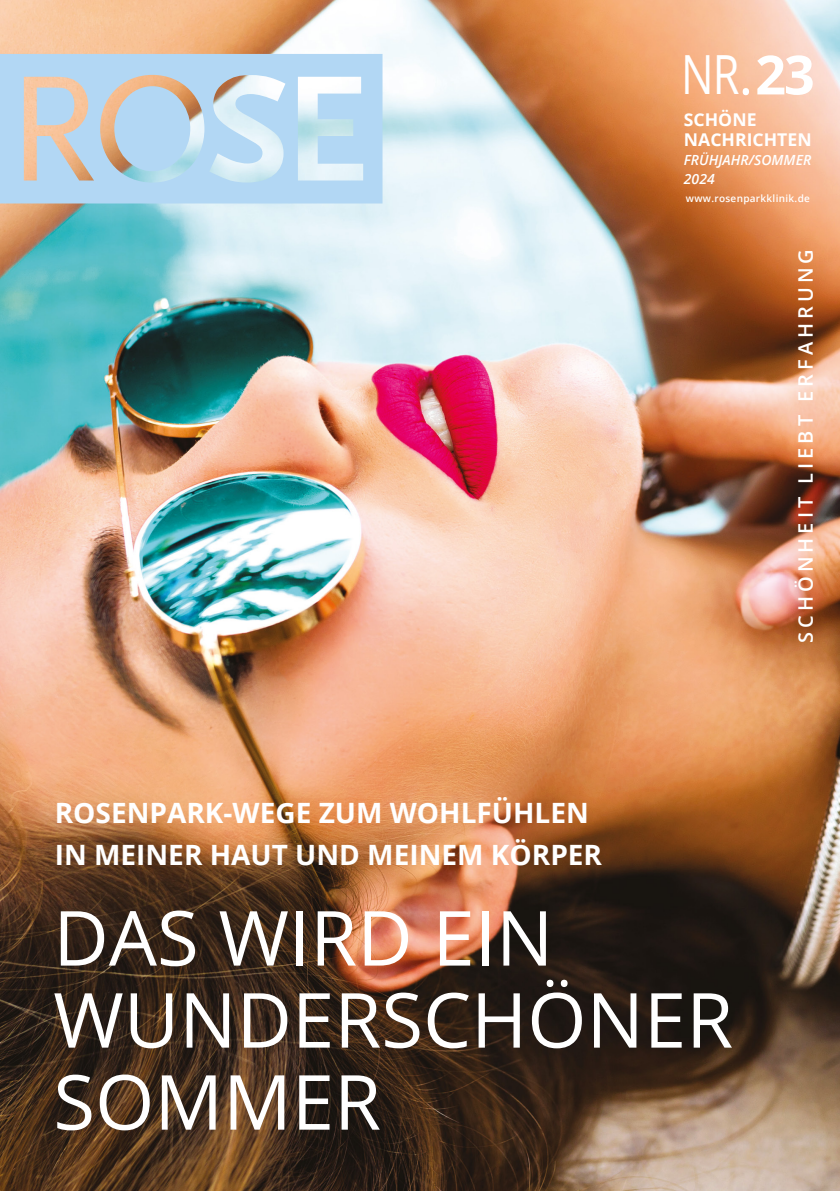
<style>
.page{position:relative;width:840px;height:1191px;background:#fff}
.page>*{position:absolute;margin:0;border:0;box-sizing:border-box;transform-origin:0 0}
.t1{font:76px/82px "Open Sans";color:#fff}
.t2{font:54px "Open Sans";color:#fff;scale:.8 1}
.t3{font:700 28px/42px "Open Sans";color:#fff}
.t4{font:600 20px "Open Sans";letter-spacing:.2em;color:#fff}
.t5{font:700 17.6px/20px "Open Sans";color:#fff}
.t6{font:italic 600 14px/18.6px "Open Sans";color:#fff}
.t7{font:600 10px "Open Sans";letter-spacing:.03em;color:#fff}
.s1{font-weight:700}
</style>
<div class="page">
<img style="left:0;top:0;width:839px;height:1191px">
<svg style="left:0;top:54px;width:382px;height:149px;background:#bfd7e8"></svg>
<h2 class="t2" style="left:680px;top:38px;width:168px">NR.<span class="s1">23</span></h2>
<p class="t5" style="left:683px;top:110px;width:129px">SCHÖNE<br>NACHRICHTEN</p>
<p class="t6" style="left:683px;top:150px;width:129px">FRÜHJAHR/SOMMER<br>2024</p>
<p class="t7" style="left:685px;top:192px;width:125px">www.rosenparkklinik.de</p>
<p class="t3" style="left:55px;top:790px;width:548px">ROSENPARK-WEGE ZUM WOHLFÜHLEN<br>IN MEINER HAUT UND MEINEM KÖRPER</p>
<h1 class="t1" style="left:53px;top:895px;width:681px">DAS WIRD EIN<br>WUNDERSCHÖNER<br>SOMMER</h1>
<p class="t4" style="left:791px;top:643px;width:395px;rotate:-90deg">SCHÖNHEIT LIEBT ERFAHRUNG</p>
</div>
